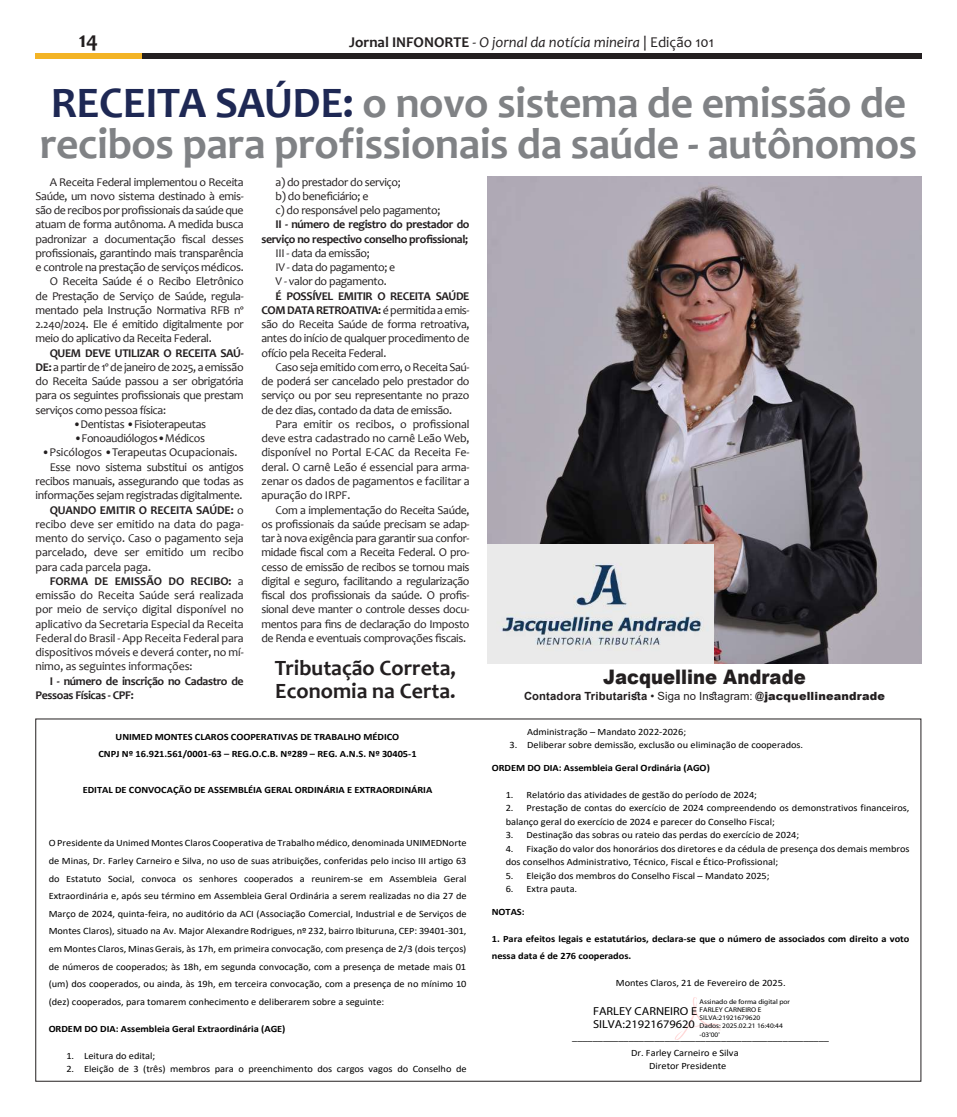
<style>
.page{position:relative;width:957px;height:1117px;background:#fff}
.page>*{position:absolute;margin:0;border:0;box-sizing:border-box;transform-origin:0 0}
.t1{font:700 43.75px/41.2px "Candara";letter-spacing:-.01em;color:#808285}
.t2{font:700 22.5px "Candara";color:#231f20}
.t3{font:700 21.88px/22.8px "Candara";color:#231f20}
.t4{font:900 20px "Arial";color:#231f20;scale:.9 1}
.t5{font:italic 15px "Candara";color:#231f20}
.t6{font:11.88px/14.2px "Candara";letter-spacing:-.03em;color:#231f20;text-align:justify}
.t7{font:11.88px "Candara";letter-spacing:-.01em;color:#231f20}
.t8{font:700 11.88px/14.2px "Candara";letter-spacing:-.03em;color:#231f20}
.t9{font:700 11.88px "Candara";letter-spacing:-.01em;color:#231f20}
.t10{font:11.5px/13.9px "Myriad Pro";color:#000;scale:1.07 1}
.t11{font:700 11.25px "Arial";letter-spacing:.015em;color:#231f20}
.t12{font:9.62px/17.6px "Calibri";color:#000;scale:1.07 1}
.t13{font:700 9.62px/17.6px "Calibri";color:#000;text-align:center;scale:1.07 1}
.t14{font:6.88px/8.2px "Myriad Pro";color:#000;scale:1.07 1}
.s1{font-weight:700;font-style:normal}
.s2{font-style:normal}
.s3{color:#1e2854}
.s4{font-weight:700}
.s5{font-weight:400}
.s6{font-weight:900}
</style>
<div class="page">
<div style="left:35px;top:53px;width:107px;height:6px;background:#f3b426"></div>
<div style="left:142px;top:53px;width:779px;height:6px;background:#231f20"></div>
<img style="left:487px;top:177px;width:434px;height:486px">
<img style="left:487px;top:544px;width:226px;height:119px">
<svg style="left:675px;top:997px;width:45px;height:42px"></svg>
<h2 class="t2" style="left:79px;top:26px;width:21px">14</h2>
<p class="t5" style="left:349px;top:33px;width:366px"><span class="s1">Jornal INFONORTE</span> - O jornal da notícia mineira <span class="s2">| Edição 101</span></p>
<h1 class="t1" style="left:40px;top:81px;width:879px"><span class="s3">RECEITA SAÚDE:</span> o novo sistema de emissão de recibos para prof issionais da saúde - autônomos</h1>
<p class="t6" style="left:50px;top:174px;width:195px">A Receita Federal implementou o Receita</p>
<p class="t6" style="left:36px;top:189px;width:210px">Saúde, um novo sistema destinado à emis-</p>
<p class="t6" style="left:36px;top:203px;width:210px">são de recibos por profissionais da saúde que</p>
<p class="t6" style="left:36px;top:217px;width:210px">atuam de forma autônoma. A medida busca</p>
<p class="t6" style="left:36px;top:231px;width:210px">padronizar a documentação fiscal desses</p>
<p class="t6" style="left:36px;top:246px;width:210px">profissionais, garantindo mais transparência</p>
<p class="t6" style="left:36px;top:260px;width:210px">e controle na prestação de serviços médicos.</p>
<p class="t6" style="left:50px;top:274px;width:195px">O Receita Saúde é o Recibo Eletrônico</p>
<p class="t6" style="left:36px;top:288px;width:210px">de Prestação de Serviço de Saúde, regula-</p>
<p class="t6" style="left:36px;top:303px;width:210px">mentado pela Instrução Normativa RFB nº</p>
<p class="t6" style="left:36px;top:317px;width:210px">2.240/2024. Ele é emitido digitalmente por</p>
<p class="t6" style="left:36px;top:331px;width:178px">meio do aplicativo da Receita Federal.</p>
<p class="t6" style="left:36px;top:345px;width:210px;text-indent:14px"><span class="s4">QUEM DEVE UTILIZAR O RECEITA SAÚ-DE:</span> a partir de 1º de janeiro de 2025, a emissão do Receita Saúde passou a ser obrigatória para os seguintes profissionais que prestam serviços como pessoa física:</p>
<p class="t6" style="left:73px;top:417px;width:135px">•Dentistas •Fisioterapeutas</p>
<p class="t6" style="left:74px;top:431px;width:133px">•Fonoaudiólogos•Médicos</p>
<p class="t7" style="left:42px;top:445px;width:197px">•Psicólogos •Terapeutas Ocupacionais.</p>
<p class="t6" style="left:50px;top:459px;width:195px">Esse novo sistema substitui os antigos</p>
<p class="t6" style="left:36px;top:474px;width:210px">recibos manuais, assegurando que todas as</p>
<p class="t6" style="left:36px;top:488px;width:208px">informações sejam registradas digitalmente.</p>
<p class="t9" style="left:50px;top:502px;width:195px">QUANDO EMITIR O RECEITA SAÚDE: <span class="s5">o</span></p>
<p class="t7" style="left:36px;top:516px;width:210px">recibo deve ser emitido na data do paga-</p>
<p class="t7" style="left:36px;top:530px;width:210px">mento do serviço. Caso o pagamento seja</p>
<p class="t7" style="left:36px;top:545px;width:210px">parcelado, deve ser emitido um recibo</p>
<p class="t7" style="left:36px;top:559px;width:117px">para cada parcela paga.</p>
<p class="t9" style="left:50px;top:573px;width:195px">FORMA DE EMISSÃO DO RECIBO: <span class="s5">a</span></p>
<p class="t7" style="left:36px;top:587px;width:210px">emissão do Receita Saúde será realizada</p>
<p class="t7" style="left:36px;top:602px;width:210px">por meio de serviço digital disponível no</p>
<p class="t7" style="left:36px;top:616px;width:210px">aplicativo da Secretaria Especial da Receita</p>
<p class="t7" style="left:36px;top:630px;width:210px">Federal do Brasil - App Receita Federal para</p>
<p class="t7" style="left:36px;top:644px;width:210px">dispositivos móveis e deverá conter, no mí-</p>
<p class="t7" style="left:36px;top:659px;width:159px">nimo, as seguintes informações:</p>
<p class="t8" style="left:36px;top:673px;width:210px;text-indent:14px">I - número de inscrição no Cadastro de<br>Pessoas Físicas - CPF:</p>
<p class="t6" style="left:275px;top:174px;width:166px;text-align:left">a) do prestador do serviço;<br>b) do beneficiário; e<br>c) do responsável pelo pagamento;</p>
<p class="t8" style="left:261px;top:217px;width:210px;text-align:right">II - número de registro do prestador do serviço no respectivo conselho profissional;</p>
<p class="t6" style="left:275px;top:246px;width:121px;text-align:left">III - data da emissão;<br>IV - data do pagamento; e<br>V - valor do pagamento.</p>
<p class="t6" style="left:261px;top:288px;width:210px;text-indent:14px"><span class="s4">É POSSÍVEL EMITIR O RECEITA SAÚDE COM DATA RETROATIVA:</span> é permitida a emis&shy;são do Receita Saúde de forma retroativa, antes do início de qualquer procedimento de ofício pela Receita Federal.</p>
<p class="t6" style="left:261px;top:360px;width:210px;text-indent:14px">Caso seja emitido com erro, o Receita Saú&shy;de poderá ser cancelado pelo prestador do serviço ou por seu representante no prazo de dez dias, contado da data de emissão.</p>
<p class="t6" style="left:261px;top:417px;width:210px;text-indent:14px">Para emitir os recibos, o profissional deve estra cadastrado no carnê Leão Web, disponível no Portal E-CAC da Receita Fe&shy;deral. O carnê Leão é essencial para arma&shy;zenar os dados de pagamentos e facilitar a apuração do IRPF.</p>
<p class="t6" style="left:261px;top:502px;width:210px;text-indent:14px">Com a implementação do Receita Saúde, os profissionais da saúde precisam se adap&shy;tar à nova exigência para garantir sua confor&shy;midade fiscal com a Receita Federal. O pro&shy;cesso de emissão de recibos se tornou mais digital e seguro, facilitando a regularização fiscal dos profissionais da saúde. O profis&shy;sional deve manter o controle desses docu&shy;mentos para fins de declaração do Imposto de Renda e eventuais comprovações fiscais.</p>
<h3 class="t3" style="left:275px;top:656px;width:183px">Tributação Correta,<br>Economia na Certa.</h3>
<p class="t13" style="left:98px;top:727px;width:299px">UNIMED MONTES CLAROS COOPERATIVAS DE TRABALHO MÉDICO<br>CNPJ Nº 16.921.561/0001-63 – REG.O.C.B. Nº289 – REG. A.N.S. Nº 30405-1</p>
<p class="t13" style="left:83px;top:780px;width:328px">EDITAL DE CONVOCAÇÃO DE ASSEMBLÉIA GERAL ORDINÁRIA E EXTRAORDINÁRIA</p>
<h3 class="t4" style="left:603px;top:662px;width:227px">Jacquelline Andrade</h3>
<p class="t11" style="left:524px;top:688px;width:362px">Contadora Tributarista <span class="s5">• Siga no Instagram:</span> <span class="s6">@jacquellineandrade</span></p>
<p class="t13" style="left:492px;top:668px;width:223px">ORDEM DO DIA: Assembleia Geral Extraordinária (AGE)</p>
<p class="t12" style="left:527px;top:722px;width:150px">Administração – Mandato 2022-2026;</p>
<p class="t12" style="left:509px;top:735px;width:276px">3. Deliberar sobre demissão, exclusão ou eliminação de cooperados.</p>
<p class="t13" style="left:492px;top:758px;width:205px">ORDEM DO DIA: Assembleia Geral Ordinária (AGO)</p>
<p class="t12" style="left:506px;top:785px;width:236px">1. Relatório das atividades de gestão do período de 2024;</p>
<p class="t12" style="left:506px;top:800px;width:379px;line-height:13.5px">2. Prestação de contas do exercício de 2024 compreendendo os demonstrativos financeiros, balanço geral do exercício de 2024 e parecer do Conselho Fiscal;</p>
<p class="t12" style="left:506px;top:825px;width:276px">3. Destinação das sobras ou rateio das perdas do exercício de 2024;</p>
<p class="t12" style="left:506px;top:841px;width:379px;line-height:13.5px">4. Fixação do valor dos honorários dos diretores e da cédula de presença dos demais membros dos conselhos Administrativo, Técnico, Fiscal e Ético-Profissional;</p>
<p class="t12" style="left:506px;top:866px;width:248px">5. Eleição dos membros do Conselho Fiscal – Mandato 2025;</p>
<p class="t12" style="left:506px;top:879px;width:68px">6. Extra pauta.</p>
<p class="t13" style="left:492px;top:902px;width:32px">NOTAS:</p>
<p class="t13" style="left:492px;top:929px;width:392px;text-align:left">1. Para efeitos legais e estatutários, declara-se que o número de associados com direito a voto nessa data é de 276 cooperados.</p>
<p class="t12" style="left:616px;top:973px;width:160px">Montes Claros, 21 de Fevereiro de 2025.</p>
<p class="t12" style="left:49px;top:833px;width:392px;text-align:justify">O Presidente da Unimed Montes Claros Cooperativa de Trabalhomédico, denominada UNIMEDNorte de Minas, Dr. Farley Carneiro e Silva, no uso de suas atribuições, conferidas pelo inciso III artigo 63 do Estatuto Social, convoca os senhores cooperados a reunirem-se em Assembleia Geral Extraordinária e, após seu término em Assembleia Geral Ordinária a serem realizadas no dia 27 de Março de 2024, quinta-feira, no auditório da ACI (Associação Comercial, Industrial e de Serviços de Montes Claros), situado na Av. Major Alexandre Rodrigues, nº 232, bairro Ibituruna, CEP: 39401-301, em Montes Claros, MinasGerais, às 17h, em primeira convocação, com presença de 2/3 (dois terços) de números de cooperados; às 18h, em segunda convocação, com a presença de metade mais 01 (um) dos cooperados, ou ainda, às 19h, em terceira convocação, com a presença de no mínimo 10 (dez) cooperados, para tomarem conhecimento e deliberarem sobre a seguinte:</p>
<p class="t13" style="left:49px;top:1019px;width:223px">ORDEM DO DIA: Assembleia Geral Extraordinária (AGE)</p>
<p class="t12" style="left:66px;top:1046px;width:85px">1. Leitura do edital;</p>
<p class="t12" style="left:66px;top:1059px;width:375px">2. Eleição de 3 (três) membros para o preenchimento dos cargos vagos do Conselho de</p>
<p class="t10" style="left:593px;top:1003px;width:99px">FARLEY CARNEIRO E<br>SILVA:21921679620</p>
<p class="t14" style="left:699px;top:996px;width:86px">Assinado de forma digital por<br>FARLEY CARNEIRO E<br>SILVA:21921679620<br>Dados: 2025.02.21 16:40:44 -03'00'</p>
<p class="t12" style="left:649px;top:1045px;width:85px;line-height:13.5px;text-indent:-18px">Dr. Farley Carneiro e Silva<br>Diretor Presidente</p>
</div>
